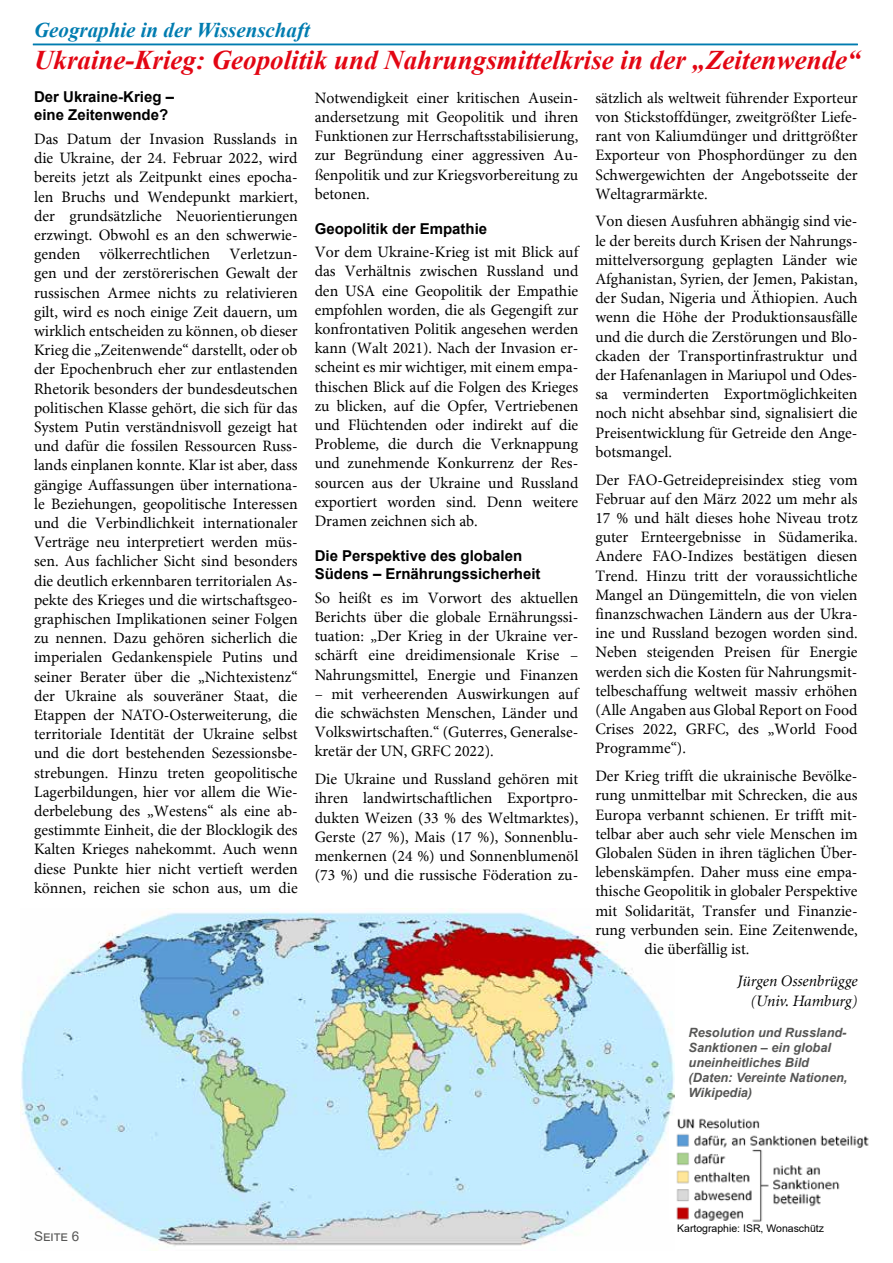
<style>
.page{position:relative;width:893px;height:1263px;background:#fff}
.page>*{position:absolute;margin:0;border:0;box-sizing:border-box;transform-origin:0 0}
.t1{font:italic 700 27px "Times New Roman";color:#e30613}
.t2{font:italic 700 21px "Times New Roman";color:#007cb0}
.t3{font:15.75px/19.2px "Minion";color:#000;text-align:justify}
.t4{font:italic 15.75px/19.5px "Minion";color:#000;text-align:right}
.t5{font:700 15px/18px "Arial";color:#000}
.t6{font:13.5px "Arial";color:#575756}
.t7{font:italic 700 12.75px/15px "Arial";color:#575756}
.t8{font:10.5px "Arial";color:#000}
</style>
<div class="page">
<img style="left:20px;top:911px;width:655px;height:340px">
<hr style="left:33px;top:44px;width:825px;height:1px;background:#007cb0">
<img style="left:669px;top:1116px;width:200px;height:105px">
<h2 class="t2" style="left:34px;top:15px;width:277px">Geographie in der Wissenschaft</h2>
<h1 class="t1" style="left:34px;top:41px;width:828px">Ukraine-Krieg: Geopolitik und Nahrungsmittelkrise in der „Zeitenwende“</h1>
<p class="t5" style="left:34px;top:88px;width:142px">Der Ukraine-Krieg – eine Zeitenwende?</p>
<p class="t3" style="left:34px;top:129px;width:265px">Das Datum der Invasion Russlands in die Ukraine, der 24. Februar 2022, wird bereits jetzt als Zeitpunkt eines epocha&shy;len Bruchs und Wendepunkt markiert, der grundsätzliche Neuorientierungen erzwingt. Obwohl es an den schwerwie&shy;genden völkerrechtlichen Verletzun&shy;gen und der zerstörerischen Gewalt der russischen Armee nichts zu relativieren gilt, wird es noch einige Zeit dauern, um wirklich entscheiden zu können, ob dieser Krieg die „Zeitenwende“ darstellt, oder ob der Epochenbruch eher zur entlastenden Rhetorik besonders der bundesdeutschen politischen Klasse gehört, die sich für das System Putin verständnisvoll gezeigt hat und dafür die fossilen Ressourcen Russ&shy;lands einplanen konnte. Klar ist aber, dass gängige Auffassungen über internationa&shy;le Beziehungen, geopolitische Interessen und die Verbindlichkeit internationaler Verträge neu interpretiert werden müs&shy;sen. Aus fachlicher Sicht sind besonders die deutlich erkennbaren territorialen As&shy;pekte des Krieges und die wirtschaftsgeo&shy;graphischen Implikationen seiner Folgen zu nennen. Dazu gehören sicherlich die imperialen Gedankenspiele Putins und seiner Berater über die „Nichtexistenz“ der Ukraine als souveräner Staat, die Etappen der NATO-Osterweiterung, die territoriale Identität der Ukraine selbst und die dort bestehenden Sezessionsbe&shy;strebungen. Hinzu treten geopolitische Lagerbildungen, hier vor allem die Wie&shy;derbelebung des „Westens“ als eine ab&shy;gestimmte Einheit, die der Blocklogik des Kalten Krieges nahekommt. Auch wenn diese Punkte hier nicht vertieft werden können, reichen sie schon aus, um die</p>
<p class="t3" style="left:315px;top:88px;width:265px">Notwendigkeit einer kritischen Ausein&shy;andersetzung mit Geopolitik und ihren Funktionen zur Herrschaftsstabilisierung, zur Begründung einer aggressiven Au&shy;ßenpolitik und zur Kriegsvorbereitung zu betonen.</p>
<p class="t5" style="left:315px;top:220px;width:174px">Geopolitik der Empathie</p>
<p class="t3" style="left:315px;top:242px;width:265px">Vor dem Ukraine-Krieg ist mit Blick auf das Verhältnis zwischen Russland und den USA eine Geopolitik der Empathie empfohlen worden, die als Gegengift zur konfrontativen Politik angesehen werden kann (Walt 2021). Nach der Invasion er&shy;scheint es mir wichtiger, mit einem empa&shy;thischen Blick auf die Folgen des Krieges zu blicken, auf die Opfer, Vertriebenen und Flüchtenden oder indirekt auf die Probleme, die durch die Verknappung und zunehmende Konkurrenz der Res&shy;sourcen aus der Ukraine und Russland exportiert worden sind. Denn weitere Dramen zeichnen sich ab.</p>
<p class="t5" style="left:315px;top:547px;width:227px">Die Perspektive des globalen<br>Südens – Ernährungssicherheit</p>
<p class="t3" style="left:315px;top:588px;width:265px">So heißt es im Vorwort des aktuellen Berichts über die globale Ernährungssi&shy;tuation: „Der Krieg in der Ukraine ver&shy;schärft eine dreidimensionale Krise – Nahrungsmittel, Energie und Finanzen</p>
<p class="t3" style="left:315px;top:684px;width:265px">– mit verheerenden Auswirkungen auf die schwächsten Menschen, Länder und Volkswirtschaften.“ (Guterres, Generalse&shy;kretär der UN, GRFC 2022).</p>
<p class="t3" style="left:315px;top:769px;width:265px">Die Ukraine und Russland gehören mit ihren landwirtschaftlichen Exportpro&shy;dukten Weizen (33 % des Weltmarktes), Gerste (27 %), Mais (17 %), Sonnenblu&shy;menkernen (24 %) und Sonnenblumenöl (73 %) und die russische Föderation zu-</p>
<p class="t3" style="left:595px;top:88px;width:264px">sätzlich als weltweit führender Exporteur von Stickstoffdünger, zweitgrößter Liefe&shy;rant von Kaliumdünger und drittgrößter Exporteur von Phosphordünger zu den Schwergewichten der Angebotsseite der Weltagrarmärkte.</p>
<p class="t3" style="left:595px;top:212px;width:264px">Von diesen Ausfuhren abhängig sind vie&shy;le der bereits durch Krisen der Nahrungs&shy;mittelversorgung geplagten Länder wie Afghanistan, Syrien, der Jemen, Pakistan, der Sudan, Nigeria und Äthiopien. Auch wenn die Höhe der Produktionsausfälle und die durch die Zerstörungen und Blo&shy;ckaden der Transportinfrastruktur und der Hafenanlagen in Mariupol und Odes&shy;sa verminderten Exportmöglichkeiten noch nicht absehbar sind, signalisiert die Preisentwicklung für Getreide den Ange&shy;botsmangel.</p>
<p class="t3" style="left:595px;top:470px;width:264px">Der FAO-Getreidepreisindex stieg vom Februar auf den März 2022 um mehr als 17 % und hält dieses hohe Niveau trotz guter Ernteergebnisse in Südamerika.<br>Andere FAO-Indizes bestätigen diesen Trend. Hinzu tritt der voraussichtliche Mangel an Düngemitteln, die von vielen finanzschwachen Ländern aus der Ukra&shy;ine und Russland bezogen worden sind.<br>Neben steigenden Preisen für Energie werden sich die Kosten für Nahrungsmit&shy;telbeschaffung weltweit massiv erhöhen (Alle Angaben aus Global Report on Food Crises 2022, GRFC, des „World Food Programme“).</p>
<p class="t3" style="left:595px;top:766px;width:264px">Der Krieg trifft die ukrainische Bevölke-</p>
<p class="t3" style="left:595px;top:785px;width:264px">rung unmittelbar mit Schrecken, die aus</p>
<p class="t3" style="left:595px;top:805px;width:264px">Europa verbannt schienen. Er trifft mit-</p>
<p class="t3" style="left:595px;top:824px;width:264px">telbar aber auch sehr viele Menschen im</p>
<p class="t3" style="left:595px;top:843px;width:264px">Globalen Süden in ihren täglichen Über-</p>
<p class="t3" style="left:595px;top:862px;width:264px">lebenskämpfen. Daher muss eine empa-</p>
<p class="t3" style="left:595px;top:881px;width:264px">thische Geopolitik in globaler Perspektive</p>
<p class="t3" style="left:595px;top:901px;width:264px">mit Solidarität, Transfer und Finanzie-</p>
<p class="t3" style="left:595px;top:920px;width:264px">rung verbunden sein. Eine Zeitenwende,</p>
<p class="t3" style="left:645px;top:939px;width:106px">die überfällig ist.</p>
<p class="t4" style="left:737px;top:972px;width:122px">Jürgen Ossenbrügge (Univ. Hamburg)</p>
<p class="t7" style="left:689px;top:1025px;width:160px">Resolution und Russland-<br>Sanktionen – ein global uneinheitliches Bild (Daten: Vereinte Nationen,<br>Wikipedia)</p>
<p class="t6" style="left:34px;top:1227px;width:47px">Seite 6</p>
<p class="t8" style="left:677px;top:1221px;width:148px">Kartographie: ISR, Wonaschütz</p>
</div>
